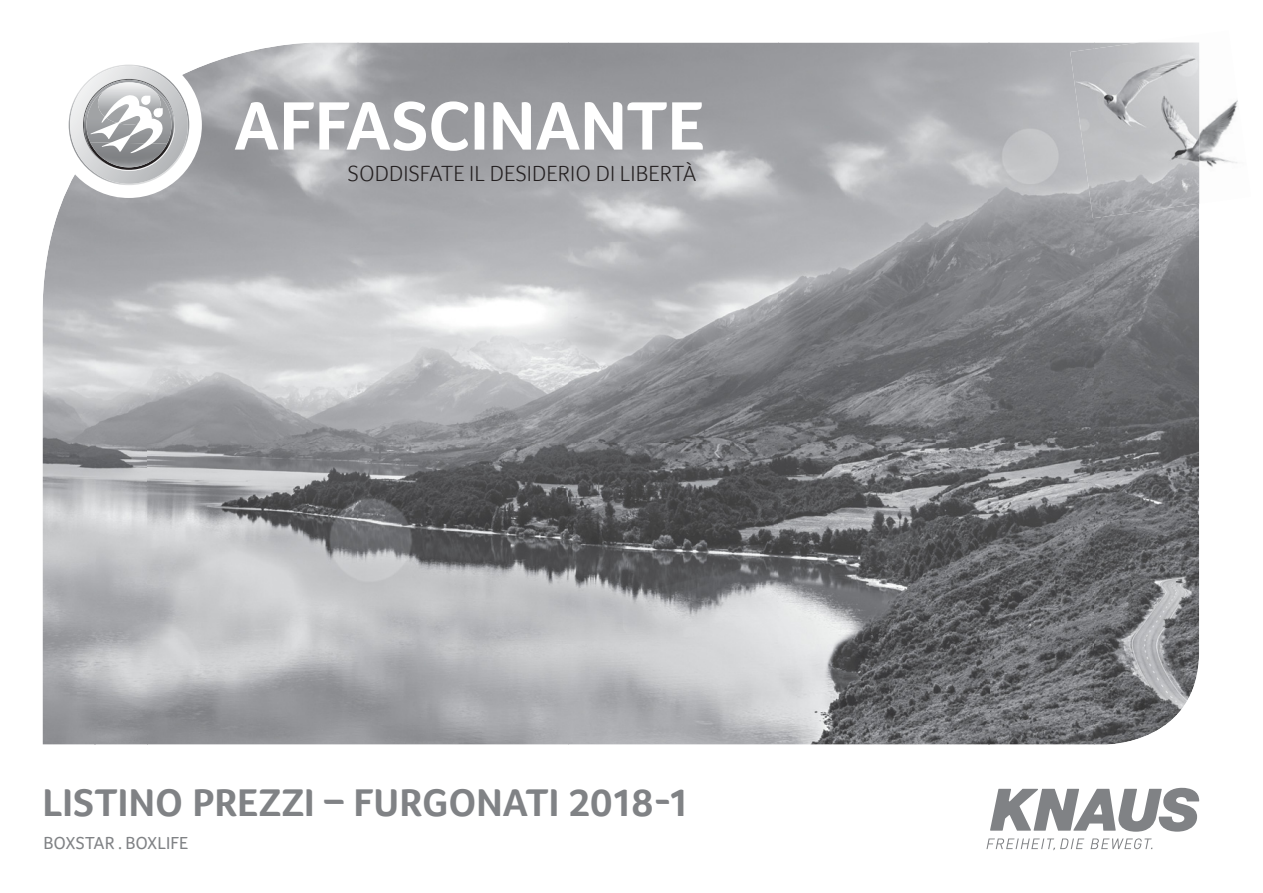
<style>
.page{position:relative;width:1263px;height:893px;background:#fff}
.page>*{position:absolute;margin:0;border:0;box-sizing:border-box;transform-origin:0 0}
.t1{font:700 70.5px "Foco";color:#fff}
.t2{font:700 39.75px "Foco";color:#808285}
.t3{font:300 22.5px "Foco";letter-spacing:.005em;color:#231f20}
.t4{font:18px "Foco";color:#808285}
</style>
<div class="page">
<img style="left:148px;top:43px;width:946px;height:702px">
<img style="left:95px;top:190px;width:53px;height:555px">
<img style="left:43px;top:185px;width:52px;height:560px">
<img style="left:1094px;top:218px;width:105px;height:527px">
<div style="left:56px;top:52px;width:146px;height:146px;background:#fff;border-radius:50%"></div>
<svg style="left:69px;top:65px;width:120px;height:120px"></svg>
<img style="left:1139px;top:42px;width:99px;height:162px">
<img style="left:1070px;top:43px;width:129px;height:175px">
<svg style="left:986px;top:838px;width:166px;height:12px"></svg>
<svg style="left:990px;top:788px;width:209px;height:44px"></svg>
<h1 class="t1" style="left:234px;top:84px;width:471px">AFFASCINANTE</h1>
<p class="t3" style="left:348px;top:162px;width:350px">SODDISFATE IL DESIDERIO DI LIBERTÀ</p>
<h2 class="t2" style="left:43px;top:779px;width:649px">LISTINO PREZZI – FURGONATI 2018-1</h2>
<p class="t4" style="left:44px;top:832px;width:146px">BOXSTAR . BOXLIFE</p>
</div>
